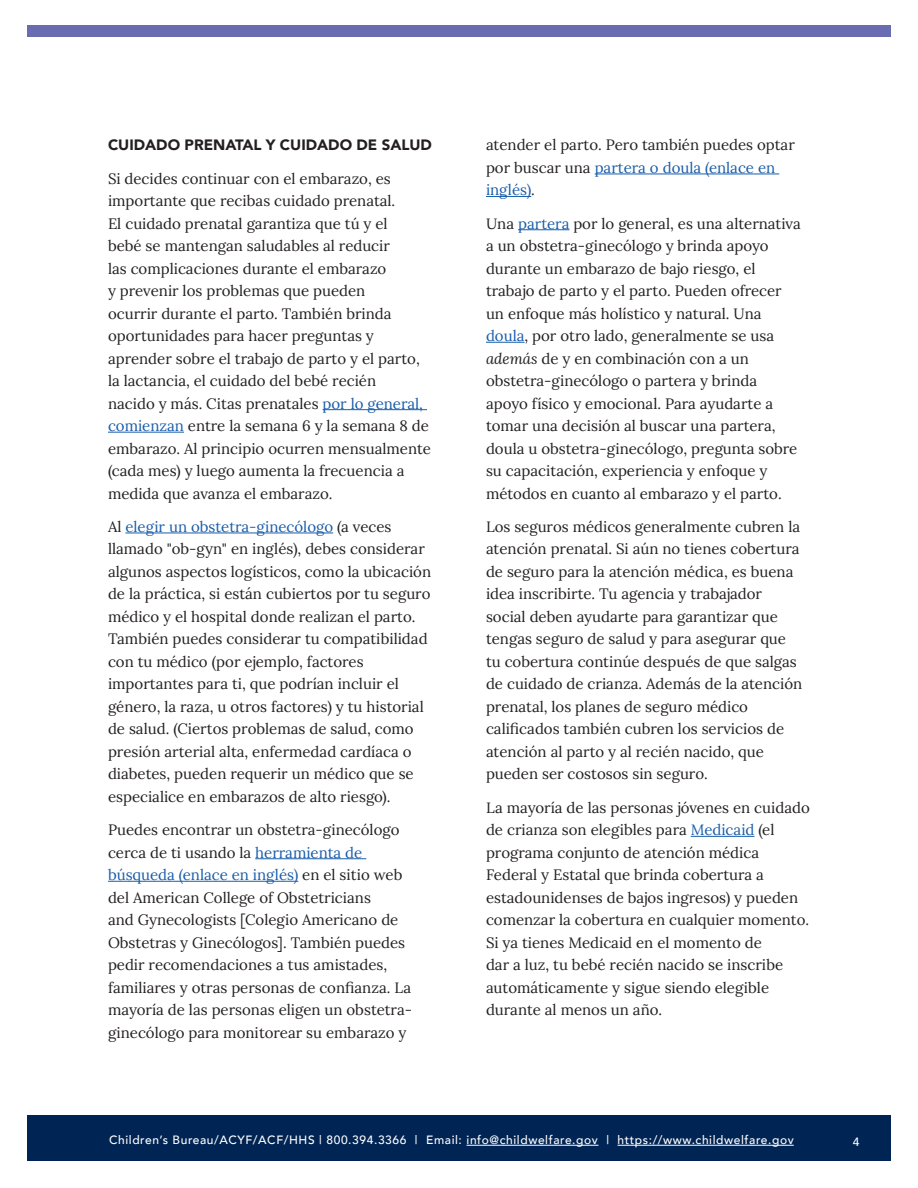
<style>
.page{position:relative;width:918px;height:1188px;background:#fff}
.page>*{position:absolute;margin:0;border:0;box-sizing:border-box;transform-origin:0 0}
.t1{font:15px/22.5px "Lora";color:#231f20}
.t2{font:900 15px "Avenir";color:#231f20}
.t3{font:500 12px "Avenir";letter-spacing:.05em;color:#fff}
.s1{color:#195daa}
.s2{font-style:italic}
</style>
<div class="page">
<div style="left:27px;top:26px;width:864px;height:12px;background:#6a6cb2"></div>
<hr style="left:323px;top:409px;width:104px;height:1px;background:#195daa">
<hr style="left:108px;top:432px;width:76px;height:1px;background:#195daa">
<hr style="left:125px;top:533px;width:208px;height:1px;background:#195daa">
<hr style="left:255px;top:858px;width:111px;height:1px;background:#195daa">
<hr style="left:108px;top:881px;width:190px;height:1px;background:#195daa">
<hr style="left:595px;top:174px;width:184px;height:1px;background:#195daa">
<hr style="left:486px;top:196px;width:45px;height:1px;background:#195daa">
<hr style="left:518px;top:229px;width:51px;height:1px;background:#195daa">
<hr style="left:486px;top:342px;width:39px;height:1px;background:#195daa">
<hr style="left:691px;top:836px;width:64px;height:1px;background:#195daa">
<div style="left:27px;top:1116px;width:864px;height:45px;background:#002453"></div>
<hr style="left:467px;top:1145px;width:132px;height:1px;background:#fff">
<hr style="left:618px;top:1145px;width:176px;height:1px;background:#fff">
<h3 class="t2" style="left:108px;top:132px;width:326px">CUIDADO PRENATAL Y CUIDADO DE SALUD</h3>
<p class="t1" style="left:108px;top:166px;width:324px">Si decides continuar con el embarazo, es importante que recibas cuidado prenatal.<br>El cuidado prenatal garantiza que tú y el<br>bebé se mantengan saludables al reducir<br>las complicaciones durante el embarazo<br>y prevenir los problemas que pueden<br>ocurrir durante el parto. También brinda oportunidades para hacer preguntas y aprender sobre el trabajo de parto y el parto, la lactancia, el cuidado del bebé recién<br>nacido y más. Citas prenatales <span class="s1">por lo general, comienzan</span> entre la semana 6 y la semana 8 de embarazo. Al principio ocurren mensualmente (cada mes) y luego aumenta la frecuencia a medida que avanza el embarazo.</p>
<p class="t1" style="left:108px;top:514px;width:325px">Al <span class="s1">elegir un obstetra-ginecólogo</span> (a veces llamado "ob-gyn" en inglés), debes considerar algunos aspectos logísticos, como la ubicación de la práctica, si están cubiertos por tu seguro médico y el hospital donde realizan el parto.<br>También puedes considerar tu compatibilidad con tu médico (por ejemplo, factores importantes para ti, que podrían incluir el género, la raza, u otros factores) y tu historial de salud. (Ciertos problemas de salud, como presión arterial alta, enfermedad cardíaca o diabetes, pueden requerir un médico que se especialice en embarazos de alto riesgo).</p>
<p class="t1" style="left:108px;top:818px;width:306px">Puedes encontrar un obstetra-ginecólogo cerca de ti usando la <span class="s1">herramienta de búsqueda (enlace en inglés)</span> en el sitio web del American College of Obstetricians<br>and Gynecologists [Colegio Americano de Obstetras y Ginecólogos]. También puedes pedir recomendaciones a tus amistades, familiares y otras personas de confianza. La mayoría de las personas eligen un obstetra&shy;ginecólogo para monitorear su embarazo y</p>
<p class="t1" style="left:486px;top:133px;width:310px">atender el parto. Pero también puedes optar por buscar una <span class="s1">partera o doula (enlace en inglés)</span>.</p>
<p class="t1" style="left:486px;top:211px;width:316px">Una <span class="s1">partera</span> por lo general, es una alternativa a un obstetra-ginecólogo y brinda apoyo durante un embarazo de bajo riesgo, el trabajo de parto y el parto. Pueden ofrecer un enfoque más holístico y natural. Una <span class="s1">doula</span>, por otro lado, generalmente se usa <span class="s2">además</span> de y en combinación con a un obstetra-ginecólogo o partera y brinda apoyo físico y emocional. Para ayudarte a tomar una decisión al buscar una partera, doula u obstetra-ginecólogo, pregunta sobre su capacitación, experiencia y enfoque y métodos en cuanto al embarazo y el parto.</p>
<p class="t1" style="left:486px;top:514px;width:318px">Los seguros médicos generalmente cubren la atención prenatal. Si aún no tienes cobertura de seguro para la atención médica, es buena idea inscribirte. Tu agencia y trabajador social deben ayudarte para garantizar que tengas seguro de salud y para asegurar que tu cobertura continúe después de que salgas de cuidado de crianza. Además de la atención prenatal, los planes de seguro médico calificados también cubren los servicios de atención al parto y al recién nacido, que pueden ser costosos sin seguro.</p>
<p class="t1" style="left:486px;top:795px;width:325px">La mayoría de las personas jóvenes en cuidado de crianza son elegibles para <span class="s1">Medicaid</span> (el programa conjunto de atención médica Federal y Estatal que brinda cobertura a estadounidenses de bajos ingresos) y pueden comenzar la cobertura en cualquier momento.<br>Si ya tienes Medicaid en el momento de<br>dar a luz, tu bebé recién nacido se inscribe automáticamente y sigue siendo elegible durante al menos un año.</p>
<p class="t3" style="left:109px;top:1130px;width:686px">Children’s Bureau/ACYF/ACF/HHS | 800.394.3366 | Email: info@childwelfare.gov | https://www.childwelfare.gov</p>
<p class="t3" style="left:853px;top:1131px;width:8px">4</p>
</div>
